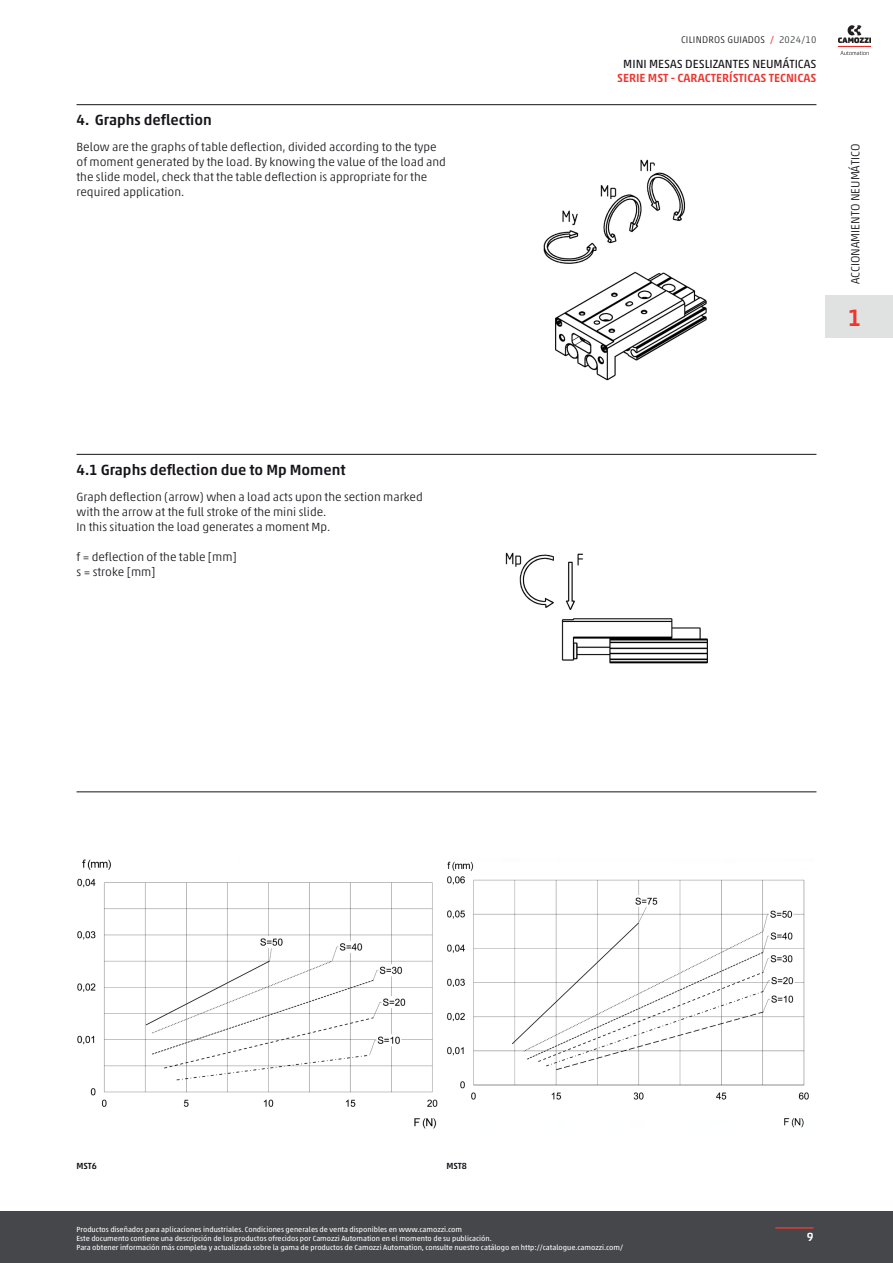
<style>
.page{position:relative;width:893px;height:1263px;background:#fff}
.page>*{position:absolute;margin:0;border:0;box-sizing:border-box;transform-origin:0 0}
.Num_catalogo_no_lingua{font:500 24px "Akko W1 G";color:#ee352f}
.Titolo_SEZIONE{font:500 15px "Akko W1 G";color:#171419}
.Descrizione_prodotto{font:300 12px/15px "Akko W1 G";color:#171419}
.SOTTOTITOLO_Home_small{font:500 12px "Akko W1 G";color:#ee352f}
.TITOLO_Home_small{font:12px "Akko W1 G";color:#171419}
.NOME_CATALOGO{font:300 12px "Akko W1 G";color:#171419}
.t1{font:500 12px "Akko W1 G";color:#fff}
.Edizione_catalogo{font:300 9.75px "Akko W1 G";letter-spacing:.025em;color:#171419}
.Descrizioni_dide{font:500 9px "Akko W1 G";color:#171419}
.footNotes{font:7.5px/9px "Akko W1 G";color:#fff}
.s1{font-weight:400;color:#ee352f}
.s2{color:#383b3f}
</style>
<div class="page">
<hr style="left:77px;top:104px;width:739px;height:1px;background:#171419">
<img style="left:543px;top:159px;width:164px;height:222px">
<hr style="left:77px;top:454px;width:739px;height:1px;background:#171419">
<img style="left:505px;top:552px;width:203px;height:112px">
<hr style="left:77px;top:791px;width:739px;height:1px;background:#171419">
<img style="left:77px;top:859px;width:361px;height:269px">
<img style="left:447px;top:861px;width:362px;height:267px">
<div style="left:0;top:1211px;width:893px;height:52px;background:#46474a"></div>
<hr style="left:775px;top:1227px;width:39px;height:1px;background:#ee352f">
<img style="left:839px;top:25px;width:32px;height:30px">
<div style="left:825px;top:295px;width:59px;height:43px;background:#e0e2e1"></div>
<div style="left:884px;top:295px;width:9px;height:43px;background:#e0e2e1"></div>
<p class="Titolo_SEZIONE" style="left:77px;top:109px;width:137px">4. Graphs deflection</p>
<p class="Descrizione_prodotto" style="left:77px;top:139px;width:371px">Below are the graphs of table deflection, divided according to the type of moment generated by the load. By knowing the value of the load and the slide model, check that the table deflection is appropriate for the required application.</p>
<p class="Titolo_SEZIONE" style="left:77px;top:459px;width:271px">4.1 Graphs deflection due to Mp Moment</p>
<p class="Descrizione_prodotto" style="left:77px;top:489px;width:348px">Graph deflection (arrow) when a load acts upon the section marked with the arrow at the full stroke of the mini slide.<br>In this situation the load generates a moment Mp.</p>
<p class="Descrizione_prodotto" style="left:77px;top:549px;width:162px">f = deflection of the table [mm] s = stroke [mm]</p>
<p class="Edizione_catalogo" style="left:681px;top:32px;width:137px">CILINDROS GUIADOS <span class="s1">/</span> <span class="s2">2024/10</span></p>
<p class="TITOLO_Home_small" style="left:623px;top:55px;width:195px">MINI MESAS DESLIZANTES NEUMÁTICAS</p>
<p class="SOTTOTITOLO_Home_small" style="left:617px;top:69px;width:201px">SERIE MST - CARACTERÍSTICAS TECNICAS</p>
<p class="NOME_CATALOGO" style="left:847px;top:284px;width:142px;rotate:-90deg">ACCIONAMIENTO NEUMÁTICO</p>
<p class="Num_catalogo_no_lingua" style="left:848px;top:300px;width:15px">1</p>
<p class="Descrizioni_dide" style="left:77px;top:1159px;width:22px">MST6</p>
<p class="Descrizioni_dide" style="left:446px;top:1159px;width:22px">MST8</p>
<p class="footNotes" style="left:77px;top:1225px;width:548px">Productos diseñados para aplicaciones industriales. Condiciones generales de venta disponibles en www.camozzi.com<br>Este documento contiene una descripción de los productos ofrecidos por Camozzi Automation en el momento de su publicación.<br>Para obtener información más completa y actualizada sobre la gama de productos de Camozzi Automation, consulte nuestro catálogo en http://catalogue.camozzi.com/</p>
<p class="t1" style="left:807px;top:1228px;width:8px">9</p>
</div>
